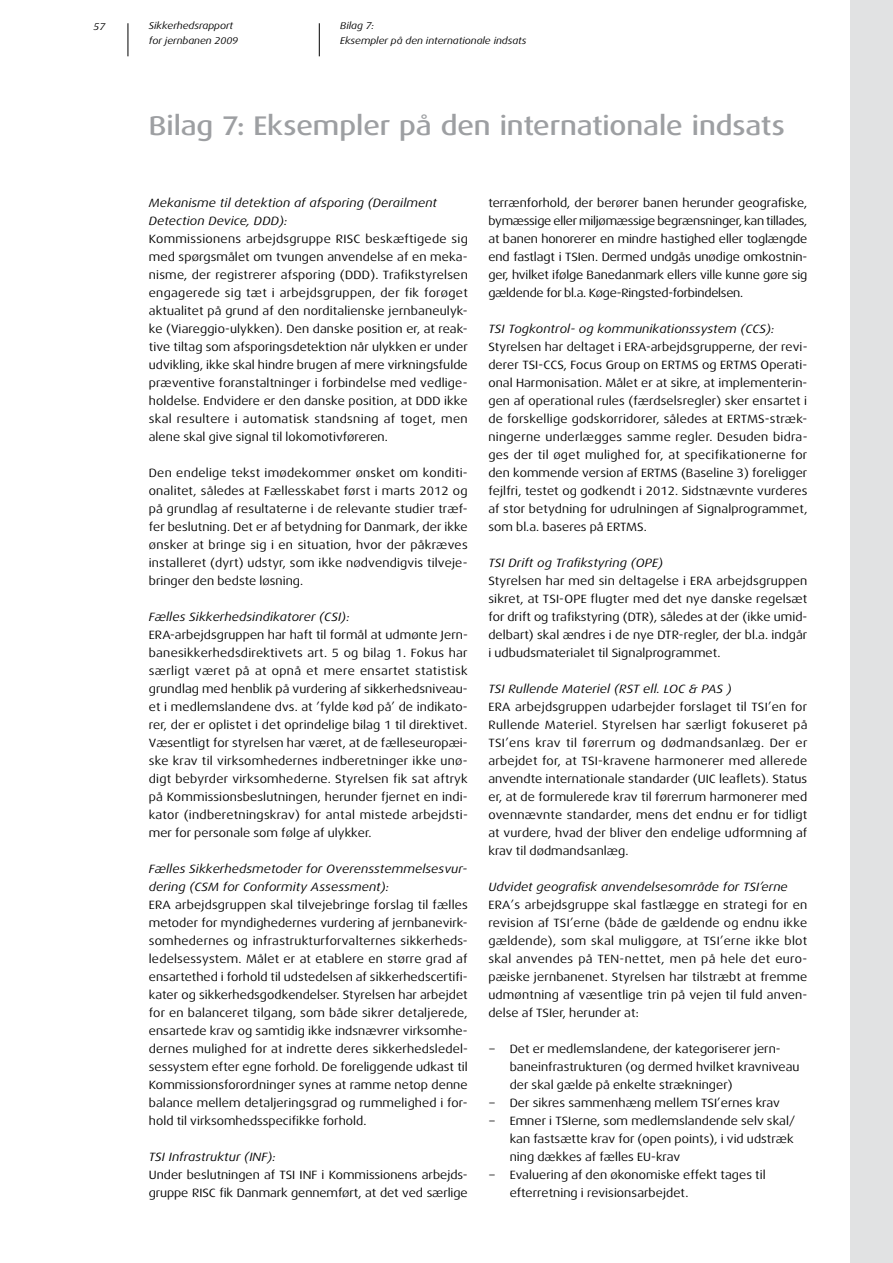
<style>
.page{position:relative;width:893px;height:1263px;background:#fff}
.page>*{position:absolute;margin:0;border:0;box-sizing:border-box;transform-origin:0 0}
.t1{font:500 27px "Dax Wide";letter-spacing:-.005em;color:#9d9fa2}
.t2{font:12px/18px "Dax Wide";letter-spacing:.005em;color:#000;text-align:justify}
.t3{font:italic 12px/18px "Dax Wide";letter-spacing:.01em;color:#000}
.t4{font:italic 9.75px/15px "Dax Wide";color:#000}
</style>
<div class="page">
<hr style="left:319px;top:23px;width:1px;height:33px;background:#000">
<hr style="left:128px;top:23px;width:1px;height:33px;background:#000">
<div style="left:850px;top:0;width:43px;height:1263px;background:#e1e2e3"></div>
<p class="t4" style="left:94px;top:19px;width:13px">57</p>
<p class="t4" style="left:149px;top:18px;width:91px">Sikkerhedsrapport for jernbanen 2009</p>
<p class="t4" style="left:340px;top:18px;width:188px">Bilag 7:<br>Eksempler på den internationale indsats</p>
<h1 class="t1" style="left:149px;top:111px;width:637px">Bilag 7: Eksempler på den internationale indsats</h1>
<p class="t3" style="left:149px;top:194px;width:290px">Mekanisme til detektion af afsporing (Derailment<br>Detection Device, DDD):</p>
<p class="t2" style="left:149px;top:230px;width:321px">Kommissionens arbejdsgruppe RISC beskæftigede sig med spørgsmålet om tvungen anvendelse af en meka&shy;nisme, der registrerer afsporing (DDD). Trafikstyrelsen engagerede sig tæt i arbejdsgruppen, der fik forøget aktualitet på grund af den norditalienske jernbaneulyk&shy;ke (Viareggio-ulykken). Den danske position er, at reak&shy;tive tiltag som afsporingsdetektion når ulykken er under udvikling, ikke skal hindre brugen af mere virkningsfulde præventive foranstaltninger i forbindelse med vedlige&shy;holdelse. Endvidere er den danske position, at DDD ikke skal resultere i automatisk standsning af toget, men alene skal give signal til lokomotivføreren.</p>
<p class="t2" style="left:149px;top:464px;width:320px">Den endelige tekst imødekommer ønsket om konditi&shy;onalitet, således at Fællesskabet først i marts 2012 og på grundlag af resultaterne i de relevante studier træf&shy;fer beslutning. Det er af betydning for Danmark, der ikke ønsker at bringe sig i en situation, hvor der påkræves installeret (dyrt) udstyr, som ikke nødvendigvis tilveje&shy;bringer den bedste løsning.</p>
<p class="t3" style="left:149px;top:608px;width:202px">Fælles Sikkerhedsindikatorer (CSI):</p>
<p class="t2" style="left:149px;top:626px;width:321px">ERA-arbejdsgruppen har haft til formål at udmønte Jern&shy;banesikkerhedsdirektivets art. 5 og bilag 1. Fokus har særligt været på at opnå et mere ensartet statistisk grundlag med henblik på vurdering af sikkerhedsniveau&shy;et i medlemslandene dvs. at ’fylde kød på’ de indikato&shy;rer, der er oplistet i det oprindelige bilag 1 til direktivet.<br>Væsentligt for styrelsen har været, at de fælleseuropæi&shy;ske krav til virksomhedernes indberetninger ikke unø&shy;digt bebyrder virksomhederne. Styrelsen fik sat aftryk på Kommissionsbeslutningen, herunder fjernet en indi&shy;kator (indberetningskrav) for antal mistede arbejdsti&shy;mer for personale som følge af ulykker.</p>
<p class="t3" style="left:149px;top:860px;width:320px">Fælles Sikkerhedsmetoder for Overensstemmelsesvur&shy;dering (CSM for Conformity Assessment):</p>
<p class="t2" style="left:149px;top:896px;width:321px">ERA arbejdsgruppen skal tilvejebringe forslag til fælles metoder for myndighedernes vurdering af jernbanevirk&shy;somhedernes og infrastrukturforvalternes sikkerheds&shy;ledelsessystem. Målet er at etablere en større grad af ensartethed i forhold til udstedelsen af sikkerhedscertifi&shy;kater og sikkerhedsgodkendelser. Styrelsen har arbejdet for en balanceret tilgang, som både sikrer detaljerede, ensartede krav og samtidig ikke indsnævrer virksomhe&shy;dernes mulighed for at indrette deres sikkerhedsledel&shy;sessystem efter egne forhold. De foreliggende udkast til Kommissionsforordninger synes at ramme netop denne balance mellem detaljeringsgrad og rummelighed i for&shy;hold til virksomhedsspecifikke forhold.</p>
<p class="t3" style="left:149px;top:1148px;width:128px">TSI Infrastruktur (INF):</p>
<p class="t2" style="left:149px;top:1166px;width:320px">Under beslutningen af TSI INF i Kommissionens arbejds&shy;gruppe RISC fik Danmark gennemført, at det ved særlige</p>
<p class="t2" style="left:488px;top:194px;width:320px">terrænforhold, der berører banen herunder geografiske, bymæssige eller miljømæssige begrænsninger, kan tillades, at banen honorerer en mindre hastighed eller toglængde end fastlagt i TSIen. Dermed undgås unødige omkostnin&shy;ger, hvilket ifølge Banedanmark ellers ville kunne gøre sig gældende for bl.a. Køge-Ringsted-forbindelsen.</p>
<p class="t3" style="left:488px;top:320px;width:287px">TSI Togkontrol- og kommunikationssystem (CCS):</p>
<p class="t2" style="left:488px;top:338px;width:321px">Styrelsen har deltaget i ERA-arbejdsgrupperne, der revi&shy;derer TSI-CCS, Focus Group on ERTMS og ERTMS Operati&shy;onal Harmonisation. Målet er at sikre, at implementerin&shy;gen af operational rules (færdselsregler) sker ensartet i de forskellige godskorridorer, således at ERTMS-stræk&shy;ningerne underlægges samme regler. Desuden bidra&shy;ges der til øget mulighed for, at specifikationerne for den kommende version af ERTMS (Baseline 3) foreligger fejlfri, testet og godkendt i 2012. Sidstnævnte vurderes af stor betydning for udrulningen af Signalprogrammet, som bl.a. baseres på ERTMS.</p>
<p class="t3" style="left:488px;top:554px;width:176px">TSI Drift og Trafikstyring (OPE)</p>
<p class="t2" style="left:488px;top:572px;width:321px">Styrelsen har med sin deltagelse i ERA arbejdsgruppen sikret, at TSI-OPE flugter med det nye danske regelsæt for drift og trafikstyring (DTR), således at der (ikke umid&shy;delbart) skal ændres i de nye DTR-regler, der bl.a. indgår i udbudsmaterialet til Signalprogrammet.</p>
<p class="t3" style="left:488px;top:680px;width:245px">TSI Rullende Materiel (RST ell. LOC &amp; PAS )</p>
<p class="t2" style="left:488px;top:698px;width:321px">ERA arbejdsgruppen udarbejder forslaget til TSI’en for Rullende Materiel. Styrelsen har særligt fokuseret på TSI’ens krav til førerrum og dødmandsanlæg. Der er arbejdet for, at TSI-kravene harmonerer med allerede anvendte internationale standarder (UIC leaflets). Status er, at de formulerede krav til førerrum harmonerer med ovennævnte standarder, mens det endnu er for tidligt at vurdere, hvad der bliver den endelige udformning af krav til dødmandsanlæg.</p>
<p class="t3" style="left:488px;top:878px;width:301px">Udvidet geografisk anvendelsesområde for TSI’erne</p>
<p class="t2" style="left:488px;top:896px;width:320px">ERA’s arbejdsgruppe skal fastlægge en strategi for en revision af TSI’erne (både de gældende og endnu ikke gældende), som skal muliggøre, at TSI’erne ikke blot skal anvendes på TEN-nettet, men på hele det euro&shy;pæiske jernbanenet. Styrelsen har tilstræbt at fremme udmøntning af væsentlige trin på vejen til fuld anven&shy;delse af TSIer, herunder at:</p>
<p class="t2" style="left:488px;top:1040px;width:294px">− Det er medlemslandene, der kategoriserer jern-</p>
<p class="t2" style="left:510px;top:1058px;width:291px">baneinfrastrukturen (og dermed hvilket kravniveau</p>
<p class="t2" style="left:510px;top:1076px;width:224px">der skal gælde på enkelte strækninger)</p>
<p class="t2" style="left:488px;top:1094px;width:293px">− Der sikres sammenhæng mellem TSI’ernes krav</p>
<p class="t2" style="left:488px;top:1112px;width:308px">− Emner i TSIerne, som medlemslandende selv skal/</p>
<p class="t2" style="left:510px;top:1130px;width:285px">kan fastsætte krav for (open points), i vid udstræk</p>
<p class="t2" style="left:510px;top:1148px;width:172px">ning dækkes af fælles EU-krav</p>
<p class="t2" style="left:488px;top:1166px;width:279px">− Evaluering af den økonomiske effekt tages til</p>
<p class="t2" style="left:510px;top:1184px;width:180px">efterretning i revisionsarbejdet.</p>
</div>
